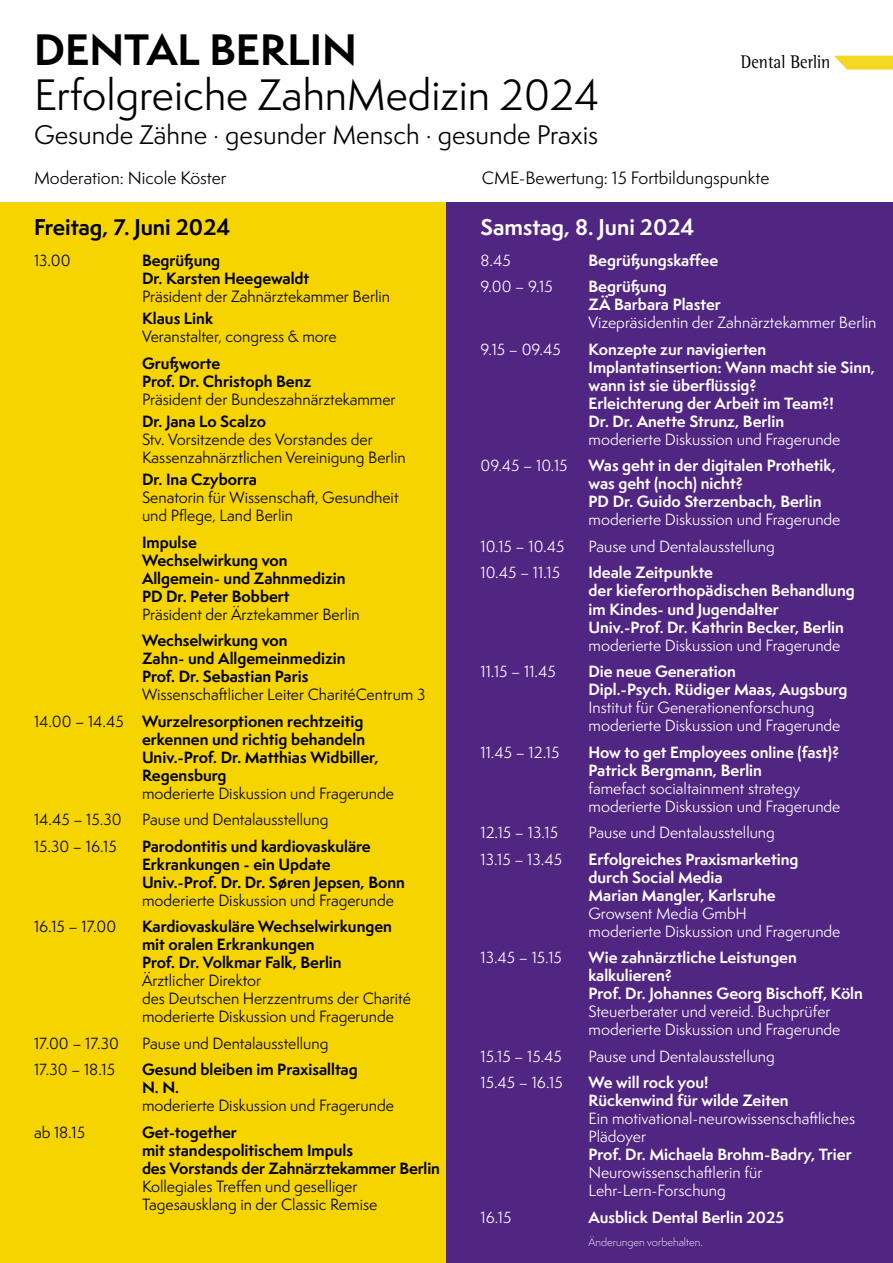
<style>
.page{position:relative;width:893px;height:1263px;background:#fff}
.page>*{position:absolute;margin:0;border:0;box-sizing:border-box;transform-origin:0 0}
.t1{font:40.5px "Semplicita Pro";color:#000}
.t2{font:700 40.5px "Semplicita Pro";color:#000}
.t3{font:24.75px "Semplicita Pro";color:#000}
.t4{font:700 21px "Semplicita Pro";color:#000}
.t5{font:700 21px "Semplicita Pro";color:#fff}
.t6{font:18.75px "Rotis Semi Serif Pro";color:#000;scale:.9 1}
.t7{font:16.5px "Semplicita Pro";color:#000}
.t8{font:700 15px/18px "Semplicita Pro";color:#fff}
.t9{font:15px/18px "Semplicita Pro";color:#000}
.t10{font:15px/18px "Semplicita Pro";color:#fff}
.t11{font:700 15px/18px "Semplicita Pro";color:#000}
.t12{font:300 10.5px "Semplicita Pro";color:#fff}
.s1{font-family:"Calibri";font-weight:300}
.s2{font-weight:700}
</style>
<div class="page">
<svg style="left:834px;top:56px;width:59px;height:14px"></svg>
<div style="left:0;top:203px;width:475px;height:1060px;background:#f6d400"></div>
<div style="left:446px;top:203px;width:447px;height:1060px;background:#512582"></div>
<h1 class="t2" style="left:34px;top:20px;width:324px">DENTAL BERLIN</h1>
<h1 class="t1" style="left:34px;top:67px;width:567px">Erfolgreiche ZahnMedizin 2024</h1>
<h2 class="t3" style="left:34px;top:117px;width:566px">Gesunde Zähne <span class="s1">·</span> gesunder Mensch <span class="s1">·</span> gesunde Praxis</h2>
<p class="t7" style="left:34px;top:166px;width:194px">Moderation: Nicole Köster</p>
<p class="t7" style="left:482px;top:166px;width:289px">CME-Bewertung: 15 Fortbildungspunkte</p>
<h3 class="t4" style="left:34px;top:212px;width:198px">Freitag, 7. Juni 2024</h3>
<p class="t9" style="left:34px;top:251px;width:38px">13.00</p>
<p class="t11" style="left:142px;top:251px;width:169px">Begrüßung<br>Dr. Karsten Heegewaldt</p>
<p class="t9" style="left:142px;top:287px;width:250px">Präsident der Zahnärztekammer Berlin</p>
<p class="t11" style="left:142px;top:309px;width:73px">Klaus Link</p>
<p class="t9" style="left:142px;top:327px;width:196px">Veranstalter, congress &amp; more</p>
<p class="t11" style="left:142px;top:354px;width:171px">Grußworte<br>Prof. Dr. Christoph Benz</p>
<p class="t9" style="left:142px;top:390px;width:255px">Präsident der Bundeszahnärztekammer</p>
<p class="t11" style="left:142px;top:412px;width:126px">Dr. Jana Lo Scalzo</p>
<p class="t9" style="left:142px;top:430px;width:265px">Stv. Vorsitzende des Vorstandes der<br>Kassenzahnärztlichen Vereinigung Berlin</p>
<p class="t11" style="left:142px;top:470px;width:117px">Dr. Ina Czyborra</p>
<p class="t9" style="left:142px;top:488px;width:258px">Senatorin für Wissenschaft, Gesundheit und Pflege, Land Berlin</p>
<p class="t11" style="left:142px;top:533px;width:205px">Impulse<br>Wechselwirkung von<br>Allgemein- und Zahnmedizin<br>PD Dr. Peter Bobbert</p>
<p class="t9" style="left:142px;top:605px;width:219px">Präsident der Ärztekammer Berlin</p>
<p class="t11" style="left:142px;top:631px;width:205px">Wechselwirkung von<br>Zahn- und Allgemeinmedizin<br>Prof. Dr. Sebastian Paris</p>
<p class="t9" style="left:34px;top:681px;width:393px;line-height:26.5px;text-indent:108px">Wissenschaftlicher Leiter CharitéCentrum 3<br>14.00 – 14.45 <span class="s2">Wurzelresorptionen rechtzeitig</span></p>
<p class="t11" style="left:142px;top:730px;width:238px">erkennen und richtig behandeln<br>Univ.-Prof. Dr. Matthias Widbiller,<br>Regensburg</p>
<p class="t9" style="left:142px;top:784px;width:253px">moderierte Diskussion und Fragerunde</p>
<p class="t9" style="left:34px;top:810px;width:89px">14.45 – 15.30</p>
<p class="t9" style="left:142px;top:810px;width:188px">Pause und Dentalausstellung</p>
<p class="t9" style="left:34px;top:837px;width:84px">15.30 – 16.15</p>
<p class="t11" style="left:142px;top:837px;width:264px">Parodontitis und kardiovaskuläre<br>Erkrankungen - ein Update<br>Univ.-Prof. Dr. Dr. Søren Jepsen, Bonn</p>
<p class="t9" style="left:142px;top:891px;width:253px">moderierte Diskussion und Fragerunde</p>
<p class="t9" style="left:34px;top:917px;width:84px">16.15 – 17.00</p>
<p class="t11" style="left:142px;top:917px;width:251px">Kardiovaskuläre Wechselwirkungen mit oralen Erkrankungen<br>Prof. Dr. Volkmar Falk, Berlin</p>
<p class="t9" style="left:142px;top:971px;width:270px">Ärztlicher Direktor<br>des Deutschen Herzzentrums der Charité moderierte Diskussion und Fragerunde</p>
<p class="t9" style="left:34px;top:1034px;width:86px">17.00 – 17.30</p>
<p class="t9" style="left:142px;top:1034px;width:188px">Pause und Dentalausstellung</p>
<p class="t9" style="left:34px;top:1060px;width:82px">17.30 – 18.15</p>
<p class="t11" style="left:142px;top:1060px;width:217px">Gesund bleiben im Praxisalltag<br>N. N.</p>
<p class="t9" style="left:142px;top:1096px;width:253px">moderierte Diskussion und Fragerunde</p>
<p class="t9" style="left:34px;top:1123px;width:52px">ab 18.15</p>
<p class="t11" style="left:142px;top:1123px;width:299px">Get-together<br>mit standespolitischem Impuls<br>des Vorstands der Zahnärztekammer Berlin</p>
<p class="t9" style="left:142px;top:1177px;width:237px">Kollegiales Treffen und geselliger<br>Tagesausklang in der Classic Remise</p>
<p class="t6" style="left:741px;top:51px;width:101px">Dental Berlin</p>
<h3 class="t5" style="left:480px;top:212px;width:216px">Samstag, 8. Juni 2024</h3>
<p class="t10" style="left:480px;top:251px;width:32px">8.45</p>
<p class="t8" style="left:588px;top:251px;width:131px">Begrüßungskaffee</p>
<p class="t10" style="left:480px;top:278px;width:74px">9.00 – 9.15</p>
<p class="t8" style="left:588px;top:278px;width:134px">Begrüßung<br>ZÄ Barbara Plaster</p>
<p class="t10" style="left:588px;top:314px;width:289px">Vizepräsidentin der Zahnärztekammer Berlin</p>
<p class="t10" style="left:480px;top:340px;width:82px">9.15 – 09.45</p>
<p class="t8" style="left:588px;top:340px;width:288px">Konzepte zur navigierten<br>Implantatinsertion: Wann macht sie Sinn, wann ist sie überflüssig?<br>Erleichterung der Arbeit im Team?!<br>Dr. Dr. Anette Strunz, Berlin</p>
<p class="t10" style="left:588px;top:430px;width:253px">moderierte Diskussion und Fragerunde</p>
<p class="t10" style="left:480px;top:457px;width:89px">09.45 – 10.15</p>
<p class="t8" style="left:588px;top:457px;width:249px">Was geht in der digitalen Prothetik, was geht (noch) nicht?<br>PD Dr. Guido Sterzenbach, Berlin</p>
<p class="t10" style="left:588px;top:511px;width:253px">moderierte Diskussion und Fragerunde</p>
<p class="t10" style="left:480px;top:537px;width:85px">10.15 – 10.45</p>
<p class="t10" style="left:588px;top:537px;width:188px">Pause und Dentalausstellung</p>
<p class="t10" style="left:480px;top:564px;width:81px">10.45 – 11.15</p>
<p class="t8" style="left:588px;top:564px;width:268px">Ideale Zeitpunkte<br>der kieferorthopädischen Behandlung im Kindes- und Jugendalter<br>Univ.-Prof. Dr. Kathrin Becker, Berlin</p>
<p class="t10" style="left:588px;top:636px;width:253px">moderierte Diskussion und Fragerunde</p>
<p class="t10" style="left:480px;top:662px;width:77px">11.15 – 11.45</p>
<p class="t8" style="left:588px;top:662px;width:261px">Die neue Generation<br>Dipl.-Psych. Rüdiger Maas, Augsburg</p>
<p class="t10" style="left:588px;top:698px;width:253px">Institut für Generationenforschung moderierte Diskussion und Fragerunde</p>
<p class="t10" style="left:480px;top:743px;width:80px">11.45 – 12.15</p>
<p class="t8" style="left:588px;top:743px;width:253px">How to get Employees online (fast)?<br>Patrick Bergmann, Berlin</p>
<p class="t10" style="left:588px;top:779px;width:253px">famefact socialtainment strategy moderierte Diskussion und Fragerunde</p>
<p class="t10" style="left:480px;top:823px;width:79px">12.15 – 13.15</p>
<p class="t10" style="left:588px;top:823px;width:188px">Pause und Dentalausstellung</p>
<p class="t10" style="left:480px;top:850px;width:83px">13.15 – 13.45</p>
<p class="t8" style="left:588px;top:850px;width:211px">Erfolgreiches Praxismarketing durch Social Media<br>Marian Mangler, Karlsruhe</p>
<p class="t10" style="left:588px;top:904px;width:253px">Growsent Media GmbH<br>moderierte Diskussion und Fragerunde</p>
<p class="t10" style="left:480px;top:948px;width:83px">13.45 – 15.15</p>
<p class="t8" style="left:588px;top:948px;width:276px">Wie zahnärztliche Leistungen kalkulieren?<br>Prof. Dr. Johannes Georg Bischoff, Köln</p>
<p class="t10" style="left:588px;top:1002px;width:253px">Steuerberater und vereid. Buchprüfer moderierte Diskussion und Fragerunde</p>
<p class="t10" style="left:480px;top:1047px;width:83px">15.15 – 15.45</p>
<p class="t10" style="left:588px;top:1047px;width:188px">Pause und Dentalausstellung</p>
<p class="t10" style="left:480px;top:1073px;width:84px">15.45 – 16.15</p>
<p class="t8" style="left:588px;top:1073px;width:202px">We will rock you!<br>Rückenwind für wilde Zeiten</p>
<p class="t10" style="left:588px;top:1109px;width:268px">Ein motivational-neurowissenschaftliches<br>Plädoyer</p>
<p class="t8" style="left:588px;top:1145px;width:265px">Prof. Dr. Michaela Brohm-Badry, Trier</p>
<p class="t10" style="left:588px;top:1163px;width:175px">Neurowissenschaftlerin für<br>Lehr-Lern-Forschung</p>
<p class="t10" style="left:480px;top:1208px;width:32px">16.15</p>
<p class="t8" style="left:588px;top:1208px;width:197px">Ausblick Dental Berlin 2025</p>
<p class="t12" style="left:588px;top:1234px;width:116px">Änderungen vorbehalten.</p>
</div>
